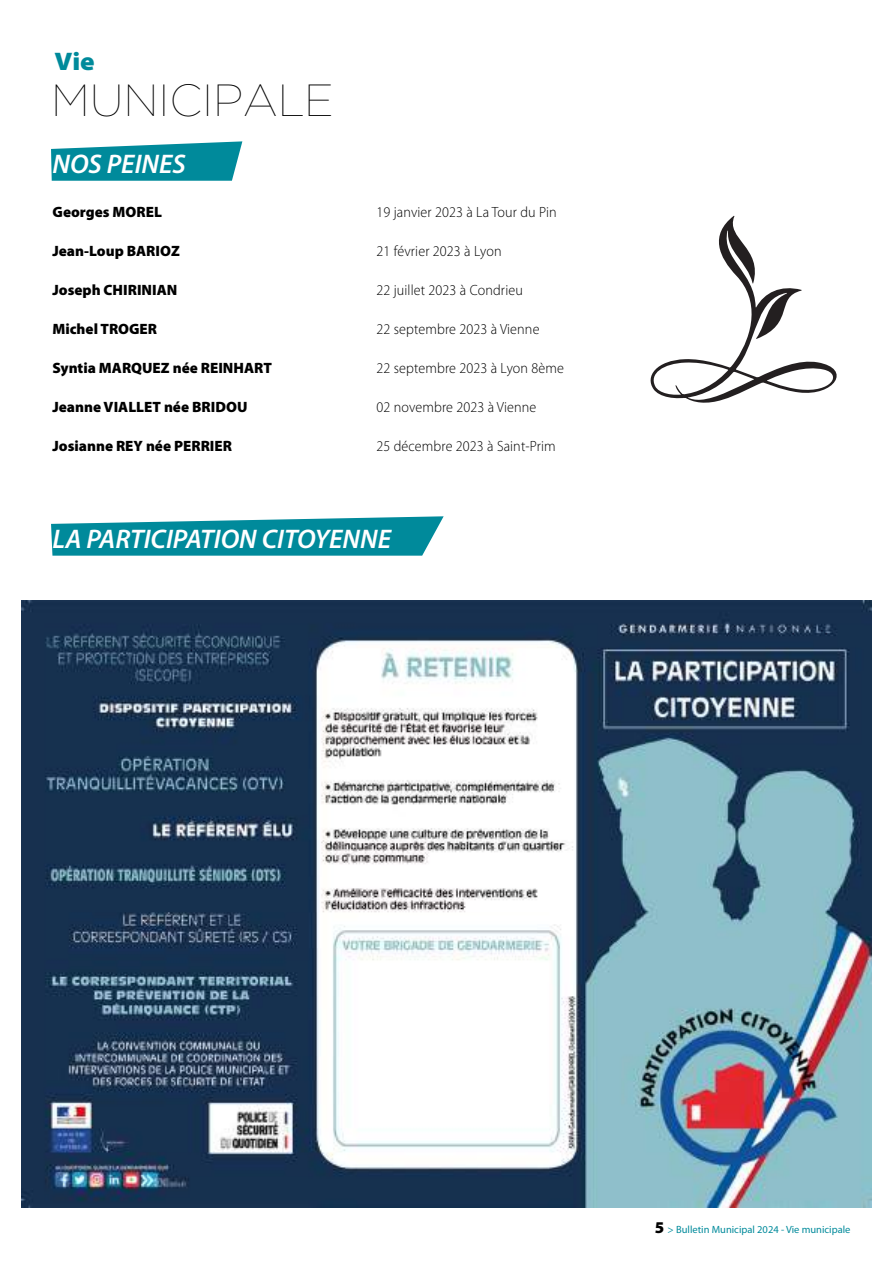
<style>
.page{position:relative;width:893px;height:1263px;background:#fff}
.page>*{position:absolute;margin:0;border:0;box-sizing:border-box;transform-origin:0 0}
.t1{font:100 45px "Gotham";color:#000}
.t2{font:italic 600 27px "Myriad Pro";color:#fff}
.t3{font:900 25.5px "Myriad Pro";color:#008a9b;scale:1.06 1}
.t4{font:900 15px "Myriad Pro";color:#000}
.t5{font:300 14.85px "Myriad Pro";letter-spacing:.01em;color:#000;scale:.95 1}
.t6{font:10.5px "Myriad Pro";color:#008a9b}
.s1{font-weight:900;font-size:16.5px;color:#000}
</style>
<div class="page">
<svg style="left:51px;top:141px;width:191px;height:40px;background:#239aa8"></svg>
<svg style="left:651px;top:216px;width:186px;height:187px"></svg>
<img style="left:21px;top:601px;width:851px;height:607px">
<svg style="left:51px;top:516px;width:393px;height:40px;background:#239aa9"></svg>
<h3 class="t3" style="left:54px;top:45px;width:40px">Vie</h3>
<h1 class="t1" style="left:51px;top:76px;width:284px">MUNICIPALE</h1>
<h2 class="t2" style="left:52px;top:146px;width:135px">NOS PEINES</h2>
<p class="t4" style="left:52px;top:202px;width:111px">Georges MOREL</p>
<p class="t5" style="left:376px;top:204px;width:191px">19 janvier 2023 à La Tour du Pin</p>
<p class="t4" style="left:52px;top:241px;width:129px">Jean-Loup BARIOZ</p>
<p class="t5" style="left:376px;top:243px;width:133px">21 février 2023 à Lyon</p>
<p class="t4" style="left:52px;top:280px;width:127px">Joseph CHIRINIAN</p>
<p class="t5" style="left:376px;top:282px;width:156px">22 juillet 2023 à Condrieu</p>
<p class="t4" style="left:52px;top:319px;width:106px">Michel TROGER</p>
<p class="t5" style="left:376px;top:321px;width:173px">22 septembre 2023 à Vienne</p>
<p class="t4" style="left:52px;top:358px;width:221px">Syntia MARQUEZ née REINHART</p>
<p class="t5" style="left:376px;top:360px;width:199px">22 septembre 2023 à Lyon 8ème</p>
<p class="t4" style="left:52px;top:397px;width:197px">Jeanne VIALLET née BRIDOU</p>
<p class="t5" style="left:376px;top:399px;width:170px">02 novembre 2023 à Vienne</p>
<p class="t4" style="left:52px;top:436px;width:181px">Josianne REY née PERRIER</p>
<p class="t5" style="left:376px;top:438px;width:190px">25 décembre 2023 à Saint-Prim</p>
<h2 class="t2" style="left:52px;top:521px;width:340px">LA PARTICIPATION CITOYENNE</h2>
<p class="t6" style="left:655px;top:1223px;width:197px"><span class="s1">5</span> &gt; Bulletin Municipal 2024 - Vie municipale</p>
</div>
